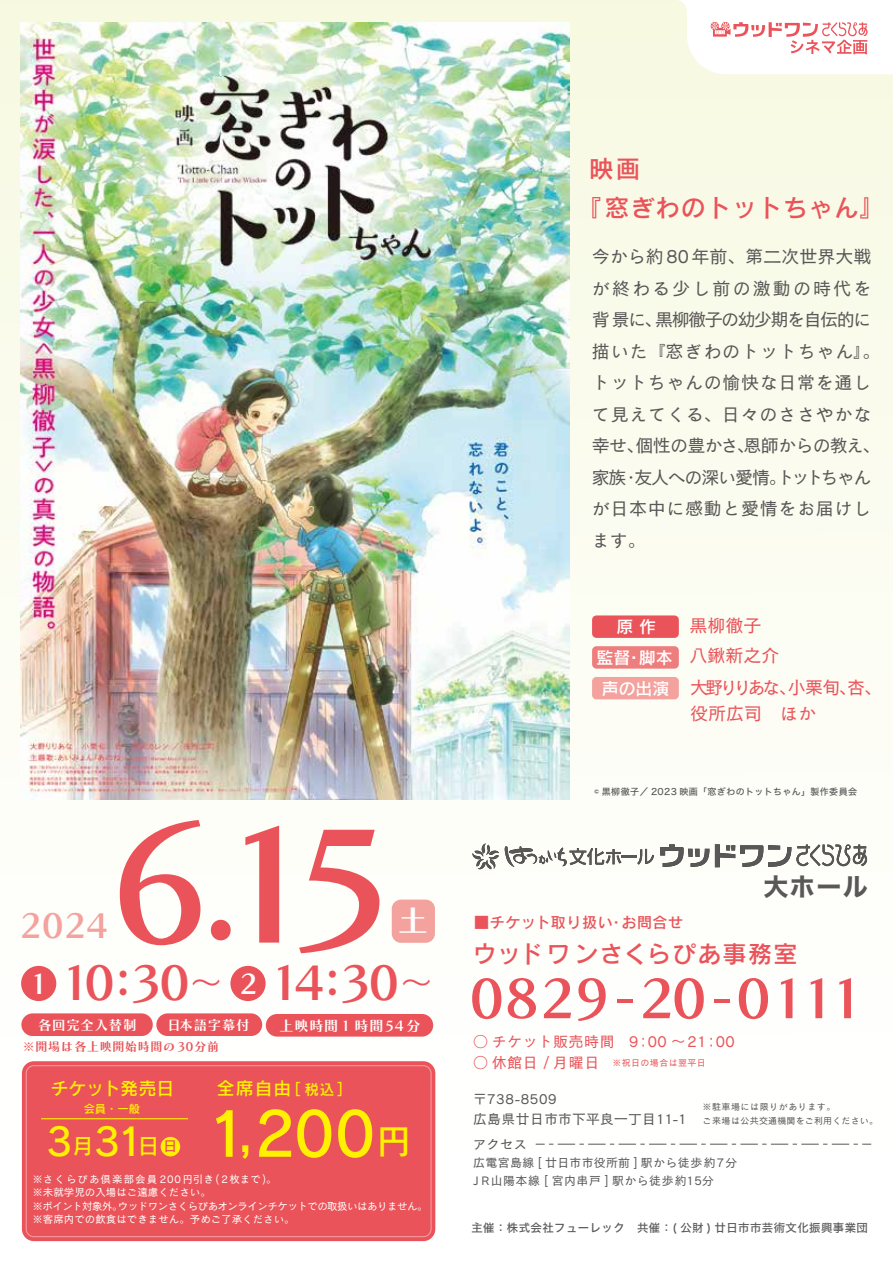
<style>
.page{position:relative;width:893px;height:1263px;background:#fff}
.page>*{position:absolute;margin:0;border:0;box-sizing:border-box;transform-origin:0 0}
.t1{font:154.8px "Chiaro Std B";color:#ea5359}
.t2{font:59.7px "Rodin Pro N DB";color:#fff100}
.t3{font:53.1px "Chiaro Std B";letter-spacing:.04em;color:#ea5359}
.t4{font:46.65px "Chiaro Std B";letter-spacing:-.055em;color:#ea5359}
.t5{font:37.8px "Rodin Pro N DB";color:#fff100}
.t6{font:33.45px "Chiaro Std B";color:#f3a29e}
.t7{font:29.7px "Chiaro Std B";color:#fff}
.t8{font:25.05px "Hiragino Sans W7";color:#595757}
.t9{font:24.45px/39px "Rodin Pro N DB";letter-spacing:.04em;color:#ea5359}
.t10{font:24px "Rodin Pro N DB";letter-spacing:.06em;color:#ea5359}
.t11{font:18px/31.5px "Cezanne Pro N M";letter-spacing:.035em;color:#595757}
.t12{font:18px/25.5px "Cezanne Pro N M";letter-spacing:-.04em;color:#ea5359}
.t13{font:18px/30px "Cezanne Pro N M";color:#ea5359}
.t14{font:17.85px "Rodin Pro N DB";color:#fff100}
.t15{font:17.7px "Rodin Pro N DB";color:#fff100}
.t16{font:16.95px/30.8px "Rodin Pro N DB";color:#fff;text-align:center}
.t17{font:15px "Cezanne Pro N M";letter-spacing:.03em;color:#ea5359}
.t18{font:15px "Rodin Pro N DB";letter-spacing:.04em;color:#ea5359}
.t19{font:13.95px "Chiaro Std B";letter-spacing:.06em;color:#fff}
.t20{font:13.65px/19px "Cezanne Pro N M";letter-spacing:.04em;color:#595757}
.t21{font:13.35px "Chiaro Std B";letter-spacing:.06em;color:#fff}
.t22{font:13.05px "Cezanne Pro N M";color:#595757}
.t23{font:12px/18.5px "Cezanne Pro N M";letter-spacing:.04em;color:#595757}
.t24{font:12px "Chiaro Std B";letter-spacing:.06em;color:#ea5359}
.t25{font:11.4px "Hiragino Sans W5";letter-spacing:.04em;color:#595757}
.t26{font:11.25px "Rodin Pro N DB";color:#fff100}
.t27{font:10.5px/13.5px "Cezanne Pro N M";color:#fff}
.t28{font:9px/13.5px "Cezanne Pro N M";letter-spacing:.06em;color:#595757}
.t29{font:9px "Hiragino Sans W5";letter-spacing:.04em;color:#595757}
.t30{font:9px "Cezanne Pro N M";letter-spacing:.04em;color:#ea5359}
.s1{font-size:135.75px}
.s2{font-size:27.3px;color:#fff}
.s3{font-size:33.3px}
.s4{font-size:14.55px}
.s5{font-size:21.3px}
.s6{font-size:13.5px;color:#ea5359}
.s7{font-size:46.65px}
.s8{font-size:34.2px}
</style>
<div class="page">
<div style="left:0;top:0;width:893px;height:1263px;background:linear-gradient(to bottom,#f7f9e2,#fff)"></div>
<div style="left:22px;top:1061px;width:413px;height:180px;background:#ea5359;border-radius:12px"></div>
<div style="left:26px;top:1065px;width:406px;height:172px;border:1px solid #fff;border-radius:8px"></div>
<img style="left:21px;top:22px;width:549px;height:777px">
<svg style="left:660px;top:844px;width:49px;height:23px"></svg>
<svg style="left:715px;top:844px;width:152px;height:23px"></svg>
<svg style="left:472px;top:844px;width:27px;height:26px"></svg>
<svg style="left:505px;top:846px;width:149px;height:21px"></svg>
<div style="left:21px;top:1013px;width:132px;height:23px;background:#ea5359;border-radius:11px"></div>
<div style="left:156px;top:1013px;width:106px;height:23px;background:#ea5359;border-radius:11px"></div>
<svg style="left:536px;top:1144px;width:335px;height:1px"></svg>
<div style="left:266px;top:1014px;width:167px;height:22px;background:#ea5359;border-radius:11px"></div>
<hr style="left:41px;top:1118px;width:147px;height:1px;background:#fff100">
<div style="left:161px;top:1137px;width:19px;height:19px;background:#fff100;border-radius:50%"></div>
<div style="left:21px;top:966px;width:35px;height:35px;background:#ea5359;border-radius:50%"></div>
<div style="left:230px;top:966px;width:36px;height:35px;background:#ea5359;border-radius:50%"></div>
<div style="left:592px;top:615px;width:87px;height:23px;background:#ea5359;border-radius:4px"></div>
<div style="left:592px;top:646px;width:87px;height:23px;background:#ee7e7d;border-radius:4px"></div>
<div style="left:592px;top:677px;width:87px;height:22px;background:#f3a29e;border-radius:4px"></div>
<div style="left:392px;top:899px;width:43px;height:44px;background:#f3a29e;border-radius:9px"></div>
<svg style="left:672px;top:0;width:221px;height:74px"></svg>
<h3 class="t6" style="left:20px;top:905px;width:88px">2024</h3>
<h1 class="t1" style="left:112px;top:791px;width:279px">6<span class="s1">.</span>15</h1>
<h3 class="t7" style="left:398px;top:902px;width:31px">土</h3>
<h3 class="t4" style="left:30px;top:954px;width:404px"><span class="s2">1</span> 10：30<span class="s3">～</span> <span class="s2">2</span> 14：30<span class="s3">～</span></h3>
<p class="t21" style="left:38px;top:1017px;width:100px">各回完全入替制</p>
<p class="t21" style="left:167px;top:1017px;width:84px">日本語字幕付</p>
<p class="t24" style="left:23px;top:1039px;width:198px">※開場は各上映開始時間の 30分前</p>
<p class="t19" style="left:280px;top:1017px;width:142px">上映時間 1 時間54 分</p>
<p class="t15" style="left:51px;top:1076px;width:125px">チケット発売日</p>
<p class="t14" style="left:217px;top:1076px;width:128px">全席自由 <span class="s4">[ 税込 ]</span></p>
<h3 class="t5" style="left:46px;top:1117px;width:132px">3<span class="s5">月</span>31<span class="s5">日</span><span class="s6">日</span></h3>
<p class="t26" style="left:84px;top:1101px;width:58px">会員・一般</p>
<h2 class="t2" style="left:207px;top:1095px;width:206px">1<span class="s7">‚</span>200<span class="s8">円</span></h2>
<p class="t27" style="left:32px;top:1172px;width:397px">※さくらぴあ倶楽部会員 200円引き(2枚まで)。<br>※未就学児の入場はご遠慮ください。<br>※ポイント対象外。ウッドワンさくらぴあオンラインチケットでの取扱いはありません。※客席内での飲食はできません。予めご了承ください。</p>
<h3 class="t9" style="left:577px;top:149px;width:309px;text-indent:12px">映画<br>『窓ぎわのトットちゃん』</h3>
<p class="t11" style="left:592px;top:240px;width:290px">今から約80年前、第二次世界大戦が終わる少し前の激動の時代を背景に、黒柳徹子の幼少期を自伝的に描いた『窓ぎわのトットちゃん』。トットちゃんの愉快な日常を通して見えてくる、日々のささやかな幸せ、個性の豊かさ、恩師からの教え、家族・友人への深い愛情。トットちゃんが日本中に感動と愛情をお届けします。</p>
<p class="t16" style="left:597px;top:611px;width:78px">原 作<br>監督・脚本声の出演</p>
<p class="t13" style="left:689px;top:610px;width:91px">黒柳徹子八鍬新之介</p>
<p class="t12" style="left:690px;top:674px;width:193px">大野りりあな、小栗旬、杏、役所広司　ほか</p>
<p class="t29" style="left:594px;top:784px;width:264px">© 黒柳徹子／ 2023 映画「窓ぎわのトットちゃん」製作委員会</p>
<h3 class="t8" style="left:763px;top:867px;width:106px">大ホール</h3>
<p class="t18" style="left:474px;top:913px;width:210px">■チケット取り扱い・お問合せ</p>
<h3 class="t10" style="left:473px;top:938px;width:326px">ウッドワンさくらぴあ事務室</h3>
<h3 class="t3" style="left:470px;top:966px;width:395px">0829-20-0111</h3>
<p class="t17" style="left:473px;top:1032px;width:143px">○ チケット販売時間</p>
<p class="t17" style="left:473px;top:1053px;width:128px">○ 休館日 / 月曜日</p>
<p class="t17" style="left:629px;top:1032px;width:107px">9：00 ～21：00</p>
<p class="t30" style="left:612px;top:1058px;width:95px">※祝日の場合は翌平日</p>
<p class="t20" style="left:473px;top:1090px;width:215px">〒738-8509<br>広島県廿日市市下平良一丁目11-1</p>
<p class="t28" style="left:702px;top:1100px;width:177px">※駐車場には限りがあります。<br>ご来場は公共交通機関をご利用ください。</p>
<p class="t22" style="left:473px;top:1136px;width:56px">アクセス</p>
<p class="t23" style="left:473px;top:1153px;width:266px">広電宮島線 [ 廿日市市役所前 ] 駅から徒歩約7分<br>J R山陽本線 [ 宮内串戸 ] 駅から徒歩約15分</p>
<p class="t25" style="left:471px;top:1217px;width:398px">主催：株式会社フューレック　共催：( 公財 ) 廿日市市芸術文化振興事業団</p>
</div>
